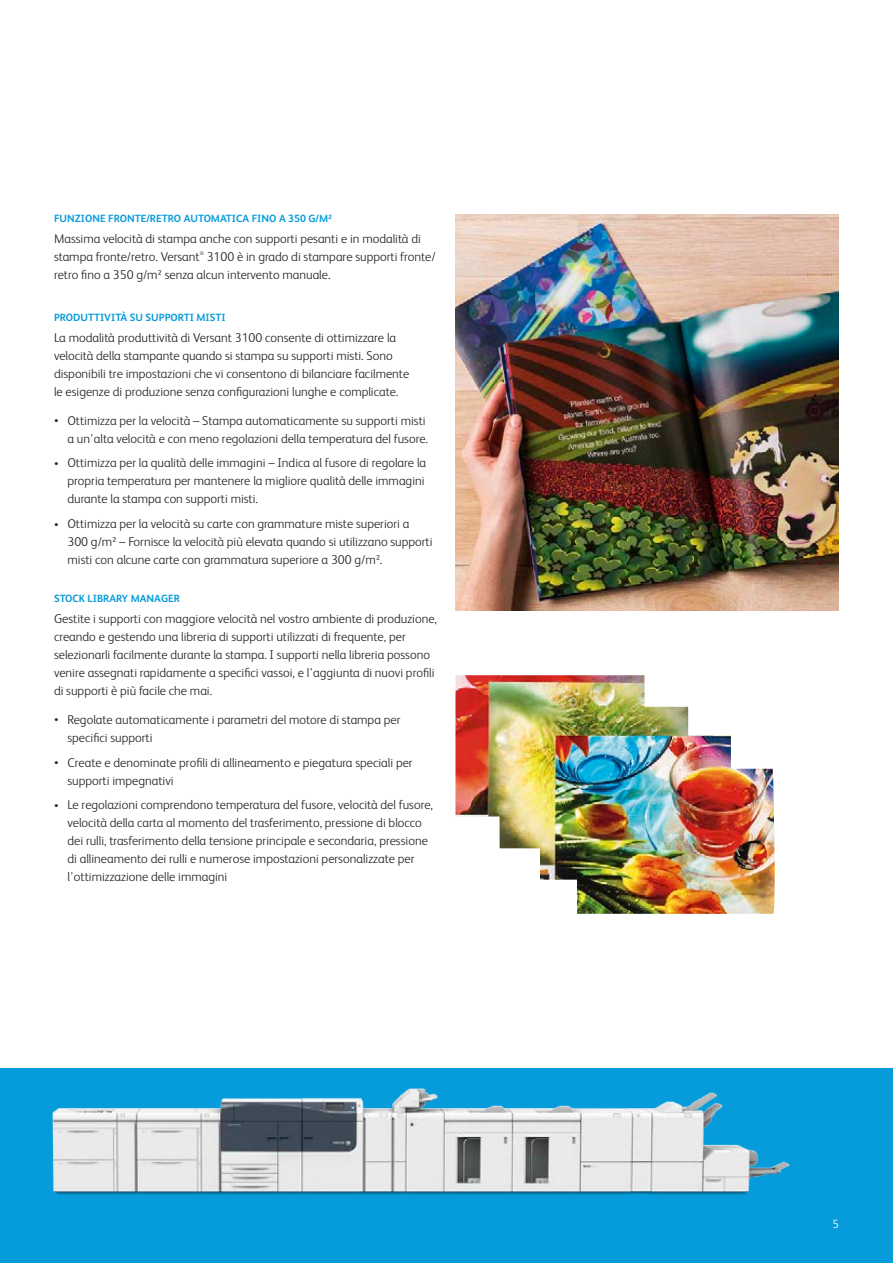
<style>
.page{position:relative;width:893px;height:1263px;background:#fff}
.page>*{position:absolute;margin:0;border:0;box-sizing:border-box;transform-origin:0 0}
.t1{font:300 12.75px/18px "Xerox Sans";color:#231f20}
.t2{font:300 12px "Xerox Sans";color:#fff}
.t3{font:700 10.5px "Xerox Sans";color:#069bda}
.t4{font:300 5.1px "Xerox Sans";color:#231f20}
.s1{font-size:9px}
</style>
<div class="page">
<div style="left:0;top:1068px;width:893px;height:195px;background:#069bda"></div>
<img style="left:455px;top:214px;width:384px;height:396px">
<img style="left:455px;top:675px;width:320px;height:239px">
<img style="left:52px;top:1088px;width:738px;height:107px">
<p class="t3" style="left:54px;top:211px;width:279px">FUNZIONE FRONTE/RETRO AUTOMATICA FINO A 350 G/M²</p>
<p class="t1" style="left:54px;top:229px;width:368px">Massima velocità di stampa anche con supporti pesanti e in modalità di stampa fronte/retro. Versant</p>
<p class="t4" style="left:200px;top:250px;width:6px">®</p>
<p class="t1" style="left:54px;top:247px;width:383px;text-indent:153px">3100 è in grado di stampare supporti fronte/ retro fino a 350 g/m² senza alcun intervento manuale.</p>
<p class="t3" style="left:54px;top:310px;width:173px">PRODUTTIVITÀ SU SUPPORTI MISTI</p>
<p class="t1" style="left:54px;top:328px;width:357px">La modalità produttività di Versant 3100 consente di ottimizzare la velocità della stampante quando si stampa su supporti misti. Sono disponibili tre impostazioni che vi consentono di bilanciare facilmente le esigenze di produzione senza configurazioni lunghe e complicate.</p>
<p class="t1" style="left:54px;top:411px;width:376px;text-align:right"><span class="s1">•</span> Ottimizza per la velocità – Stampa automaticamente su supporti misti a un'alta velocità e con meno regolazioni della temperatura del fusore.</p>
<p class="t1" style="left:68px;top:453px;width:360px;text-indent:-14px"><span class="s1">•</span> Ottimizza per la qualità delle immagini – Indica al fusore di regolare la propria temperatura per mantenere la migliore qualità delle immagini durante la stampa con supporti misti.</p>
<p class="t1" style="left:68px;top:514px;width:367px;text-indent:-14px"><span class="s1">•</span> Ottimizza per la velocità su carte con grammature miste superiori a<br>300 g/m² – Fornisce la velocità più elevata quando si utilizzano supporti misti con alcune carte con grammatura superiore a 300 g/m².</p>
<p class="t3" style="left:54px;top:591px;width:128px">STOCK LIBRARY MANAGER</p>
<p class="t1" style="left:54px;top:609px;width:385px">Gestite i supporti con maggiore velocità nel vostro ambiente di produzione, creando e gestendo una libreria di supporti utilizzati di frequente, per selezionarli facilmente durante la stampa. I supporti nella libreria possono venire assegnati rapidamente a specifici vassoi, e l'aggiunta di nuovi profili di supporti è più facile che mai.</p>
<p class="t1" style="left:68px;top:710px;width:334px;text-indent:-14px"><span class="s1">•</span> Regolate automaticamente i parametri del motore di stampa per specifici supporti</p>
<p class="t1" style="left:68px;top:752px;width:347px;text-indent:-14px"><span class="s1">•</span> Create e denominate profili di allineamento e piegatura speciali per supporti impegnativi</p>
<p class="t1" style="left:68px;top:795px;width:367px;text-indent:-14px"><span class="s1">•</span> Le regolazioni comprendono temperatura del fusore, velocità del fusore, velocità della carta al momento del trasferimento, pressione di blocco dei rulli, trasferimento della tensione principale e secondaria, pressione di allineamento dei rulli e numerose impostazioni personalizzate per l'ottimizzazione delle immagini</p>
<p class="t2" style="left:832px;top:1216px;width:8px">5</p>
</div>
